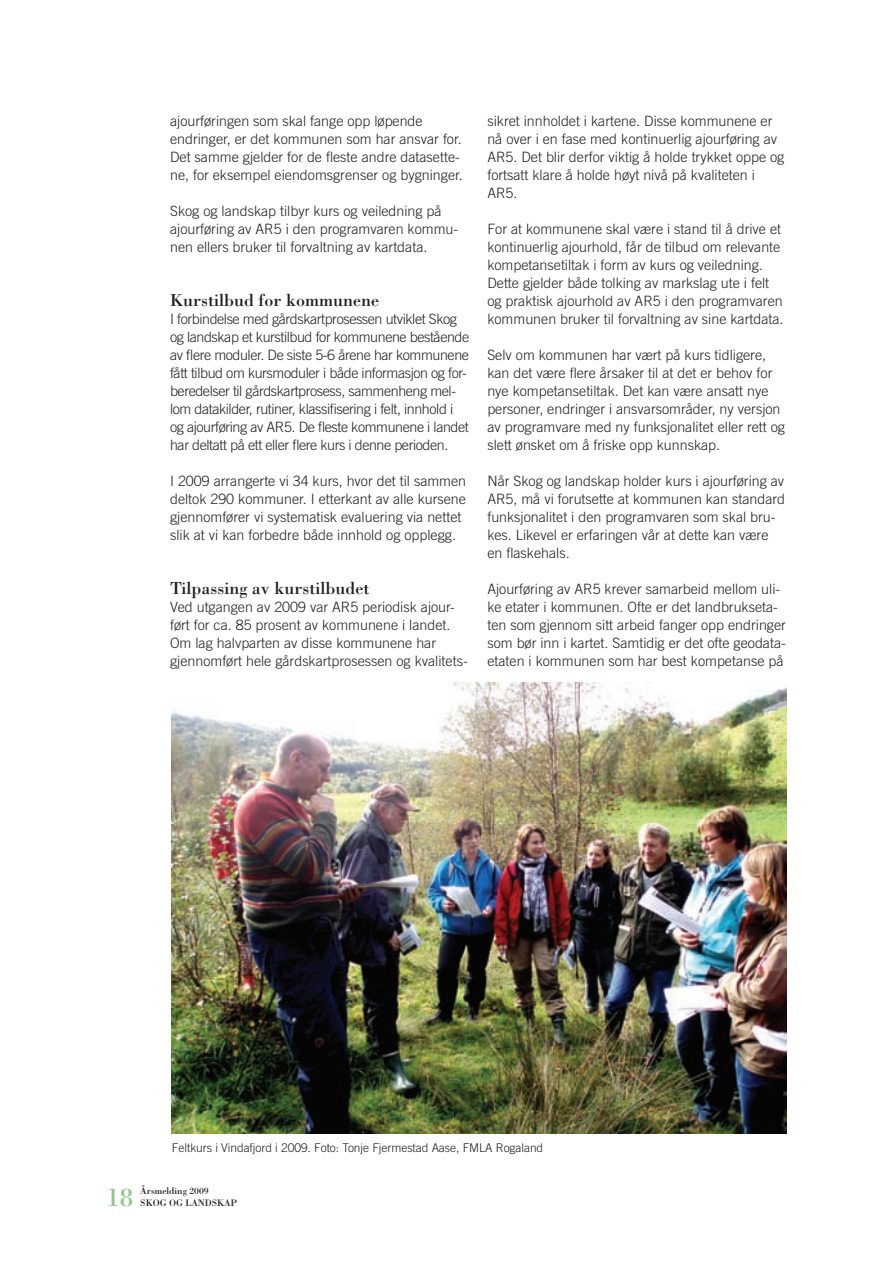
<style>
.page{position:relative;width:893px;height:1263px;background:#fff}
.page>*{position:absolute;margin:0;border:0;box-sizing:border-box;transform-origin:0 0}
.t1{font:27px "Bodoni";color:#92c889}
.t2{font:18px "Bodoni";color:#231f20}
.t3{font:300 14.25px/18px "Trade Gothic";color:#231f20}
.t4{font:300 14.25px/18px "Trade Gothic";letter-spacing:-.03em;color:#231f20}
.t5{font:300 12px "Trade Gothic";letter-spacing:-.005em;color:#231f20}
.t6{font:9.75px/12px "Bodoni";letter-spacing:-.005em;color:#231f20}
</style>
<div class="page">
<img style="left:172px;top:682px;width:615px;height:452px">
<p class="t3" style="left:170px;top:112px;width:294px">ajourføringen som skal fange opp løpende endringer, er det kommunen som har ansvar for.<br>Det samme gjelder for de fleste andre datasette&shy;ne, for eksempel eiendomsgrenser og bygninger.</p>
<p class="t3" style="left:170px;top:202px;width:290px">Skog og landskap tilbyr kurs og veiledning på ajourføring av AR5 i den programvaren kommu&shy;nen ellers bruker til forvaltning av kartdata.</p>
<p class="t2" style="left:170px;top:289px;width:211px">Kurstilbud for kommunene</p>
<p class="t4" style="left:170px;top:310px;width:301px">I forbindelse med gårdskartprosessen utviklet Skog og landskap et kurstilbud for kommunene bestående av flere moduler. De siste 5-6 årene har kommunene fått tilbud om kursmoduler i både informasjon og for&shy;beredelser til gårdskartprosess, sammenheng mel&shy;lom datakilder, rutiner, klassifisering i felt, innhold i og ajourføring av AR5. De fleste kommunene i landet har deltatt på ett eller flere kurs i denne perioden.</p>
<p class="t3" style="left:170px;top:472px;width:298px">I 2009 arrangerte vi 34 kurs, hvor det til sammen deltok 290 kommuner. I etterkant av alle kursene gjennomfører vi systematisk evaluering via nettet slik at vi kan forbedre både innhold og opplegg.</p>
<p class="t2" style="left:170px;top:577px;width:201px">Tilpassing av kurstilbudet</p>
<p class="t3" style="left:170px;top:598px;width:299px">Ved utgangen av 2009 var AR5 periodisk ajour&shy;ført for ca. 85 prosent av kommunene i landet.<br>Om lag halvparten av disse kommunene har gjennomført hele gårdskartprosessen og kvalitets-</p>
<p class="t3" style="left:487px;top:112px;width:298px">sikret innholdet i kartene. Disse kommunene er nå over i en fase med kontinuerlig ajourføring av AR5. Det blir derfor viktig å holde trykket oppe og fortsatt klare å holde høyt nivå på kvaliteten i AR5.</p>
<p class="t3" style="left:487px;top:220px;width:298px">For at kommunene skal være i stand til å drive et kontinuerlig ajourhold, får de tilbud om relevante kompetansetiltak i form av kurs og veiledning.<br>Dette gjelder både tolking av markslag ute i felt og praktisk ajourhold av AR5 i den programvaren kommunen bruker til forvaltning av sine kartdata.</p>
<p class="t3" style="left:487px;top:346px;width:299px">Selv om kommunen har vært på kurs tidligere, kan det være flere årsaker til at det er behov for nye kompetansetiltak. Det kan være ansatt nye personer, endringer i ansvarsområder, ny versjon av programvare med ny funksjonalitet eller rett og slett ønsket om å friske opp kunnskap.</p>
<p class="t3" style="left:487px;top:472px;width:299px">Når Skog og landskap holder kurs i ajourføring av AR5, må vi forutsette at kommunen kan standard funksjonalitet i den programvaren som skal bru&shy;kes. Likevel er erfaringen vår at dette kan være en flaskehals.</p>
<p class="t3" style="left:487px;top:580px;width:300px">Ajourføring av AR5 krever samarbeid mellom uli&shy;ke etater i kommunen. Ofte er det landbrukseta&shy;ten som gjennom sitt arbeid fanger opp endringer som bør inn i kartet. Samtidig er det ofte geodata&shy;etaten i kommunen som har best kompetanse på</p>
<p class="t5" style="left:172px;top:1140px;width:373px">Feltkurs i Vindafjord i 2009. Foto: Tonje Fjermestad Aase, FMLA Rogaland</p>
<p class="t1" style="left:106px;top:1181px;width:28px">18</p>
<p class="t6" style="left:140px;top:1185px;width:98px">Årsmelding 2009<br>Skog og lands kap</p>
</div>
